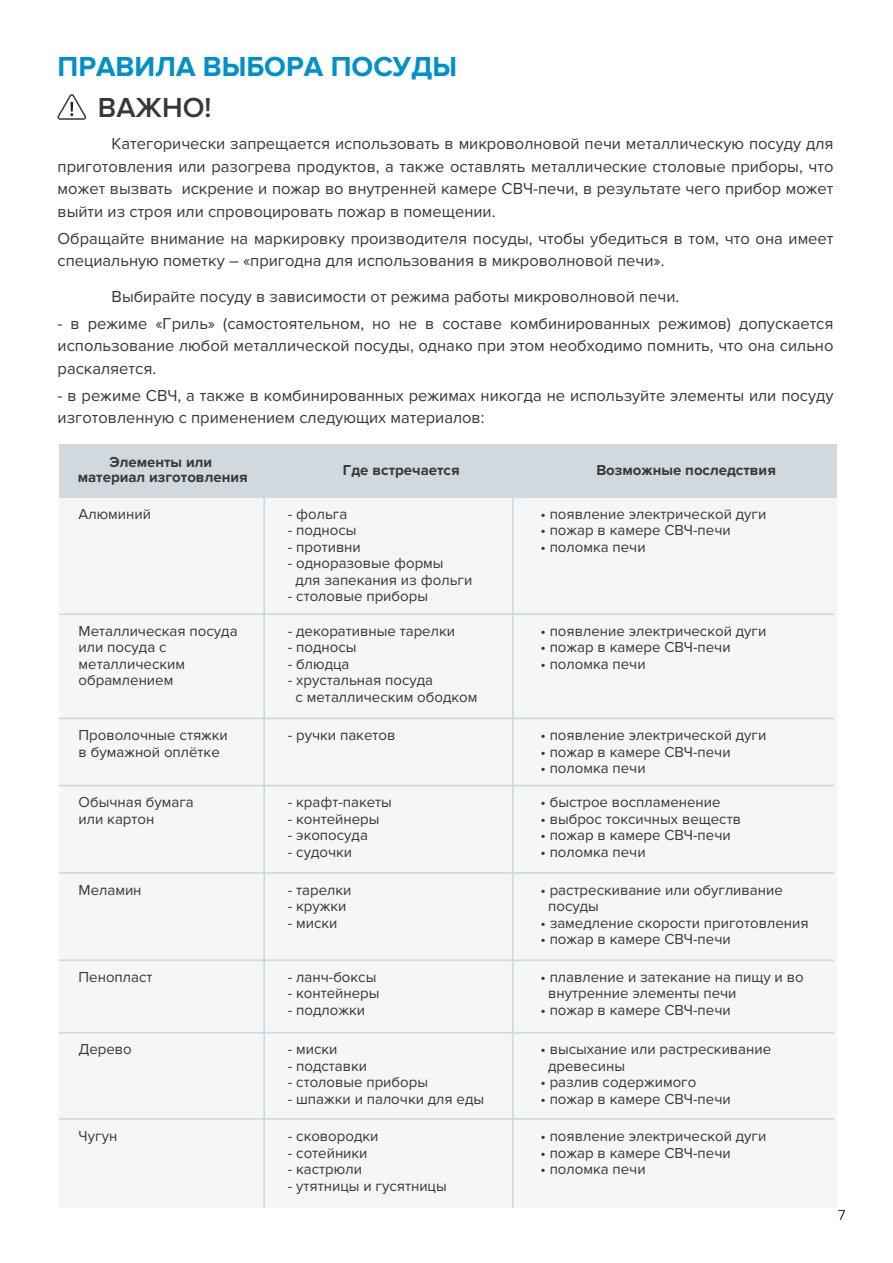
<style>
.page{position:relative;width:893px;height:1263px;background:#fff}
.page>*{position:absolute;margin:0;border:0;box-sizing:border-box;transform-origin:0 0}
.t1{font:700 28.5px "Proxima Nova";color:#0090ca}
.t2{font:600 28.5px "Proxima Nova";color:#383839}
.t3{font:16.5px/22.5px "Proxima Nova";color:#383839;text-align:justify}
.t4{font:15px/16.5px "Proxima Nova";color:#383839}
.t5{font:700 15px/15px "Proxima Nova";color:#383839;text-align:center}
</style>
<div class="page">
<svg style="left:57px;top:94px;width:29px;height:26px"></svg>
<div style="left:59px;top:498px;width:777px;height:710px;background:#f4f6f7"></div>
<div style="left:59px;top:444px;width:777px;height:54px;background:#d2d9de"></div>
<hr style="left:59px;top:613px;width:775px;height:2px;background:#d2d9de">
<hr style="left:59px;top:717px;width:775px;height:2px;background:#d2d9de">
<hr style="left:263px;top:498px;width:2px;height:710px;background:#d2d9de">
<hr style="left:512px;top:498px;width:2px;height:710px;background:#d2d9de">
<hr style="left:59px;top:959px;width:775px;height:2px;background:#d2d9de">
<hr style="left:59px;top:1032px;width:775px;height:1px;background:#d2d9de">
<hr style="left:59px;top:872px;width:775px;height:2px;background:#d2d9de">
<hr style="left:59px;top:785px;width:775px;height:1px;background:#d2d9de">
<hr style="left:59px;top:1118px;width:775px;height:2px;background:#d2d9de">
<svg style="left:838px;top:1210px;width:7px;height:10px"></svg>
<h1 class="t1" style="left:57px;top:50px;width:401px">ПРАВИЛА ВЫБОРА ПОСУДЫ</h1>
<h1 class="t2" style="left:98px;top:91px;width:115px">ВАЖНО!</h1>
<p class="t3" style="left:58px;top:132px;width:777px;text-indent:54px">Категорически запрещается использовать в микроволновой печи металлическую посуду для приготовления или разогрева продуктов, а также оставлять металлические столовые приборы, что может вызвать искрение и пожар во внутренней камере СВЧ-печи, в результате чего прибор может выйти из строя или спровоцировать пожар в помещении.</p>
<p class="t3" style="left:58px;top:227px;width:777px">Обращайте внимание на маркировку производителя посуды, чтобы убедиться в том, что она имеет специальную пометку ― «пригодна для использования в микроволновой печи».</p>
<p class="t3" style="left:112px;top:285px;width:569px">Выбирайте посуду в зависимости от режима работы микроволновой печи.</p>
<p class="t3" style="left:58px;top:312px;width:777px">- в режиме «Гриль» (самостоятельном, но не в составе комбинированных режимов) допускается использование любой металлической посуды, однако при этом необходимо помнить, что она сильно раскаляется.</p>
<p class="t3" style="left:58px;top:384px;width:777px">- в режиме СВЧ, а также в комбинированных режимах никогда не используйте элементы или посуду изготовленную с применением следующих материалов:</p>
<p class="t5" style="left:78px;top:455px;width:172px">Элементы или материал изготовления</p>
<p class="t5" style="left:343px;top:462px;width:118px">Где встречается</p>
<p class="t5" style="left:596px;top:462px;width:181px">Возможные последствия</p>
<p class="t4" style="left:79px;top:506px;width:74px">Алюминий</p>
<p class="t4" style="left:288px;top:506px;width:61px">- фольга</p>
<p class="t4" style="left:288px;top:522px;width:70px">- подносы</p>
<p class="t4" style="left:288px;top:539px;width:74px">- противни</p>
<p class="t4" style="left:296px;top:555px;width:178px;text-indent:-8px">- одноразовые формы<br>для запекания из фольги</p>
<p class="t4" style="left:288px;top:588px;width:142px">- столовые приборы</p>
<p class="t4" style="left:79px;top:623px;width:160px">Металлическая посуда или посуда с металлическим обрамлением</p>
<p class="t4" style="left:288px;top:623px;width:169px">- декоративные тарелки</p>
<p class="t4" style="left:288px;top:639px;width:70px">- подносы</p>
<p class="t4" style="left:288px;top:656px;width:63px">- блюдца</p>
<p class="t4" style="left:296px;top:672px;width:183px;text-indent:-8px">- хрустальная посуда<br>с металлическим ободком</p>
<p class="t4" style="left:540px;top:506px;width:227px">• появление электрической дуги</p>
<p class="t4" style="left:540px;top:522px;width:192px">• пожар в камере СВЧ-печи</p>
<p class="t4" style="left:540px;top:539px;width:107px">• поломка печи</p>
<p class="t4" style="left:540px;top:623px;width:227px">• появление электрической дуги</p>
<p class="t4" style="left:540px;top:639px;width:192px">• пожар в камере СВЧ-печи</p>
<p class="t4" style="left:540px;top:656px;width:107px">• поломка печи</p>
<p class="t4" style="left:79px;top:727px;width:151px">Проволочные стяжки в бумажной оплётке</p>
<p class="t4" style="left:288px;top:727px;width:109px">- ручки пакетов</p>
<p class="t4" style="left:540px;top:727px;width:227px">• появление электрической дуги</p>
<p class="t4" style="left:540px;top:744px;width:192px">• пожар в камере СВЧ-печи</p>
<p class="t4" style="left:540px;top:760px;width:107px">• поломка печи</p>
<p class="t4" style="left:79px;top:794px;width:117px">Обычная бумага или картон</p>
<p class="t4" style="left:288px;top:794px;width:106px">- крафт-пакеты</p>
<p class="t4" style="left:288px;top:811px;width:93px">- контейнеры</p>
<p class="t4" style="left:288px;top:827px;width:82px">- экопосуда</p>
<p class="t4" style="left:288px;top:844px;width:66px">- судочки</p>
<p class="t4" style="left:79px;top:881px;width:64px">Меламин</p>
<p class="t4" style="left:288px;top:881px;width:65px">- тарелки</p>
<p class="t4" style="left:288px;top:898px;width:60px">- кружки</p>
<p class="t4" style="left:288px;top:914px;width:51px">- миски</p>
<p class="t4" style="left:79px;top:969px;width:75px">Пенопласт</p>
<p class="t4" style="left:288px;top:969px;width:90px">- ланч-боксы</p>
<p class="t4" style="left:288px;top:985px;width:93px">- контейнеры</p>
<p class="t4" style="left:288px;top:1002px;width:79px">- подложки</p>
<p class="t4" style="left:79px;top:1041px;width:55px">Дерево</p>
<p class="t4" style="left:288px;top:1041px;width:51px">- миски</p>
<p class="t4" style="left:288px;top:1058px;width:81px">- подставки</p>
<p class="t4" style="left:288px;top:1074px;width:142px">- столовые приборы</p>
<p class="t4" style="left:288px;top:1091px;width:198px">- шпажки и палочки для еды</p>
<p class="t4" style="left:79px;top:1128px;width:40px">Чугун</p>
<p class="t4" style="left:288px;top:1128px;width:92px">- сковородки</p>
<p class="t4" style="left:288px;top:1144px;width:81px">- сотейники</p>
<p class="t4" style="left:288px;top:1161px;width:76px">- кастрюли</p>
<p class="t4" style="left:288px;top:1177px;width:160px">- утятницы и гусятницы</p>
<p class="t4" style="left:540px;top:794px;width:182px">• быстрое воспламенение</p>
<p class="t4" style="left:540px;top:811px;width:202px">• выброс токсичных веществ</p>
<p class="t4" style="left:540px;top:827px;width:192px">• пожар в камере СВЧ-печи</p>
<p class="t4" style="left:540px;top:844px;width:107px">• поломка печи</p>
<p class="t4" style="left:548px;top:881px;width:236px;text-indent:-8px">• растрескивание или обугливание посуды</p>
<p class="t4" style="left:540px;top:914px;width:270px">• замедление скорости приготовления</p>
<p class="t4" style="left:540px;top:931px;width:192px">• пожар в камере СВЧ-печи</p>
<p class="t4" style="left:548px;top:969px;width:257px;text-indent:-8px">• плавление и затекание на пищу и во внутренние элементы печи</p>
<p class="t4" style="left:540px;top:1002px;width:192px">• пожар в камере СВЧ-печи</p>
<p class="t4" style="left:548px;top:1041px;width:224px;text-indent:-8px">• высыхание или растрескивание древесины</p>
<p class="t4" style="left:540px;top:1074px;width:157px">• разлив содержимого</p>
<p class="t4" style="left:540px;top:1091px;width:192px">• пожар в камере СВЧ-печи</p>
<p class="t4" style="left:540px;top:1128px;width:227px">• появление электрической дуги</p>
<p class="t4" style="left:540px;top:1144px;width:192px">• пожар в камере СВЧ-печи</p>
<p class="t4" style="left:540px;top:1161px;width:107px">• поломка печи</p>
</div>
